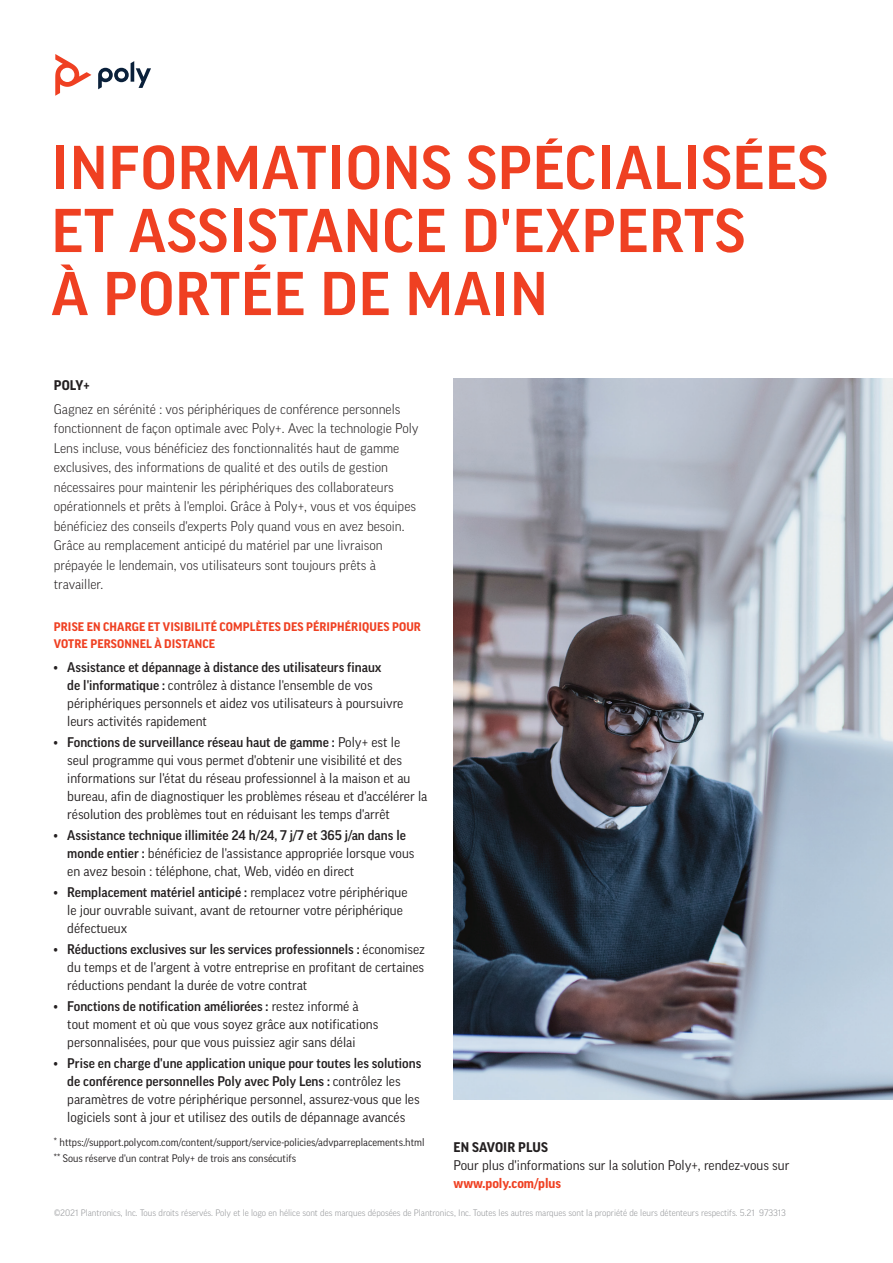
<style>
.page{position:relative;width:893px;height:1263px;background:#fff}
.page>*{position:absolute;margin:0;border:0;box-sizing:border-box;transform-origin:0 0}
.t1{font:500 66px/63px "Good Headline Pro";letter-spacing:.01em;color:#ef4022}
.t2{font:13.5px/18px "Good Pro";color:#231f20}
.t3{font:300 13.5px/19.5px "Good Pro";color:#231f20}
.t4{font:700 13.5px "Good Pro";letter-spacing:.01em;color:#231f20}
.t5{font:700 13.5px "Good Pro";color:#ef4022}
.t6{font:700 12px/16.5px "Good Pro";letter-spacing:.01em;color:#ef4022}
.t7{font:10.5px/16.5px "Good Pro";color:#231f20}
.t8{font:300 9px "Good Pro";color:#939598}
.s1{font-weight:500}
</style>
<div class="page">
<img style="left:454px;top:379px;width:439px;height:721px">
<svg style="left:98px;top:61px;width:53px;height:28px"></svg>
<svg style="left:55px;top:54px;width:36px;height:42px"></svg>
<h1 class="t1" style="left:51px;top:137px;width:778px">INFORMATIONS SPÉCIALISÉES<br>ET ASSISTANCE D'EXPERTS<br>À PORTÉE DE MAIN</h1>
<p class="t4" style="left:54px;top:377px;width:37px">POLY+</p>
<p class="t3" style="left:54px;top:399px;width:366px">Gagnez en sérénité : vos périphériques de conférence personnels fonctionnent de façon optimale avec Poly+. Avec la technologie Poly Lens incluse, vous bénéficiez des fonctionnalités haut de gamme exclusives, des informations de qualité et des outils de gestion nécessaires pour maintenir les périphériques des collaborateurs opérationnels et prêts à l'emploi. Grâce à Poly+, vous et vos équipes bénéficiez des conseils d'experts Poly quand vous en avez besoin.<br>Grâce au remplacement anticipé du matériel par une livraison prépayée le lendemain, vos utilisateurs sont toujours prêts à travailler.</p>
<p class="t6" style="left:54px;top:618px;width:369px">PRISE EN CHARGE ET VISIBILITÉ COMPLÈTES DES PÉRIPHÉRIQUES POUR<br>VOTRE PERSONNEL À DISTANCE</p>
<p class="t2" style="left:67px;top:658px;width:338px;text-indent:-14px"><span class="s1">• Assistance et dépannage à distance des utilisateurs finaux<br>de l'informatique :</span> contrôlez à distance l'ensemble de vos périphériques personnels et aidez vos utilisateurs à poursuivre leurs activités rapidement</p>
<p class="t2" style="left:67px;top:733px;width:362px;text-indent:-14px"><span class="s1">• Fonctions de surveillance réseau haut de gamme :</span> Poly+ est le<br>seul programme qui vous permet d'obtenir une visibilité et des informations sur l'état du réseau professionnel à la maison et au bureau, afin de diagnostiquer les problèmes réseau et d'accélérer la résolution des problèmes tout en réduisant les temps d'arrêt</p>
<p class="t2" style="left:67px;top:826px;width:349px;text-indent:-14px"><span class="s1">• Assistance technique illimitée 24 h/24, 7 j/7 et 365 j/an dans le monde entier :</span> bénéficiez de l'assistance appropriée lorsque vous en avez besoin : téléphone, chat, Web, vidéo en direct</p>
<p class="t2" style="left:67px;top:883px;width:342px;text-indent:-14px"><span class="s1">• Remplacement matériel anticipé :</span> remplacez votre périphérique le jour ouvrable suivant, avant de retourner votre périphérique défectueux</p>
<p class="t2" style="left:67px;top:940px;width:359px;text-align:justify;text-indent:-14px"><span class="s1">• Réductions exclusives sur les services professionnels :</span> économisez du temps et de l'argent à votre entreprise en profitant de certaines réductions pendant la durée de votre contrat</p>
<p class="t2" style="left:67px;top:997px;width:313px;text-indent:-14px"><span class="s1">• Fonctions de notification améliorées :</span> restez informé à tout moment et où que vous soyez grâce aux notifications personnalisées, pour que vous puissiez agir sans délai</p>
<p class="t2" style="left:67px;top:1054px;width:355px;text-indent:-14px"><span class="s1">• Prise en charge d'une application unique pour toutes les solutions de conférence personnelles Poly avec Poly Lens :</span> contrôlez les paramètres de votre périphérique personnel, assurez-vous que les logiciels sont à jour et utilisez des outils de dépannage avancés</p>
<p class="t7" style="left:54px;top:1134px;width:372px">* https://support.polycom.com/content/support/service-policies/advparreplacements.html ** Sous réserve d'un contrat Poly+ de trois ans consécutifs</p>
<p class="t4" style="left:454px;top:1140px;width:96px">EN SAVOIR PLUS</p>
<p class="t2" style="left:454px;top:1156px;width:337px">Pour plus d'informations sur la solution Poly+, rendez-vous sur</p>
<p class="t5" style="left:454px;top:1176px;width:109px">www.poly.com/plus</p>
<p class="t8" style="left:54px;top:1208px;width:733px">©2021 Plantronics, Inc. Tous droits réservés. Poly et le logo en hélice sont des marques déposées de Plantronics, Inc. Toutes les autres marques sont la propriété de leurs détenteurs respectifs. 5.21 973313</p>
</div>
